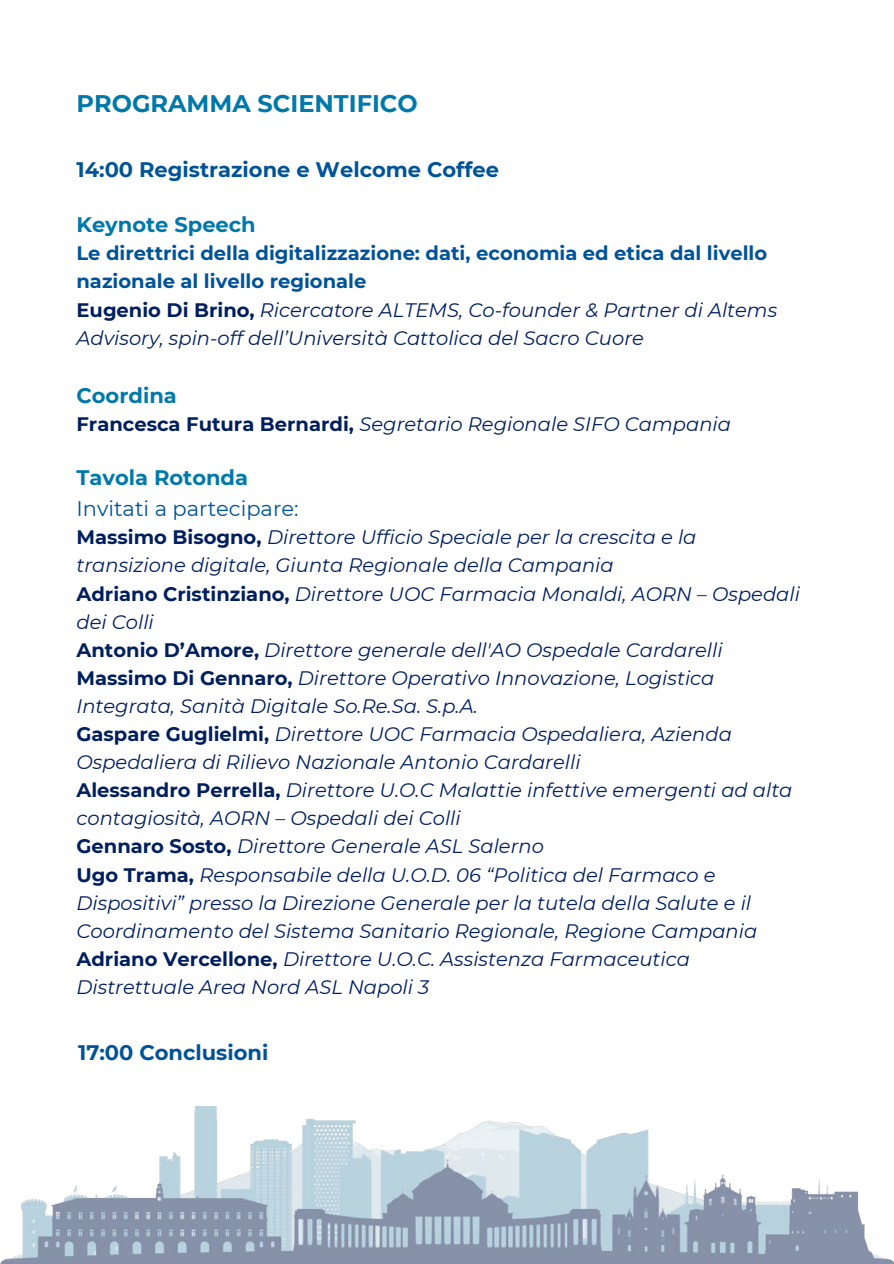
<style>
.page{position:relative;width:894px;height:1264px;background:#fff}
.page>*{position:absolute;margin:0;border:0;box-sizing:border-box;transform-origin:0 0}
.t1{font:700 24px "Montserrat";color:#0079aa}
.t2{font:700 21px "Montserrat";color:#015399}
.t3{font:21px/30.3px "Montserrat";color:#015399}
.t4{font:700 21px "Montserrat";color:#0079aa}
.t5{font:italic 19.5px/28px "Montserrat";color:#011f5e}
.t6{font:700 19.5px/28.2px "Montserrat";color:#015399}
.s1{font-weight:700;font-style:normal}
.s2{font-weight:700;color:#0079aa}
</style>
<div class="page">
<img style="left:0;top:1106px;width:893px;height:157px">
<h1 class="t1" style="left:76px;top:88px;width:342px">PROGRAMMA SCIENTIFICO</h1>
<h2 class="t2" style="left:76px;top:157px;width:424px">14:00 Registrazione e Welcome Coffee</h2>
<p class="t4" style="left:76px;top:212px;width:181px">Keynote Speech</p>
<p class="t6" style="left:76px;top:239px;width:692px">Le direttrici della digitalizzazione: dati, economia ed etica dal livello nazionale al livello regionale</p>
<p class="t5" style="left:76px;top:295px;width:702px"><span class="s1">Eugenio Di Brino,</span> Ricercatore ALTEMS, Co-founder &amp; Partner di Altems<br>Advisory, spin-off dell’Università Cattolica del Sacro Cuore</p>
<p class="t4" style="left:76px;top:383px;width:102px">Coordina</p>
<p class="t5" style="left:76px;top:410px;width:656px"><span class="s1">Francesca Futura Bernardi,</span> Segretario Regionale SIFO Campania</p>
<p class="t3" style="left:76px;top:462px;width:223px"><span class="s2">Tavola Rotonda<br></span>Invitati a partecipare:</p>
<p class="t5" style="left:76px;top:523px;width:724px"><span class="s1">Massimo Bisogno,</span> Direttore Ufficio Speciale per la crescita e la transizione digitale, Giunta Regionale della Campania<br><span class="s1">Adriano Cristinziano,</span> Direttore UOC Farmacia Monaldi, AORN – Ospedali dei Colli<br><span class="s1">Antonio D’Amore,</span> Direttore generale dell'AO Ospedale Cardarelli <span class="s1">Massimo Di Gennaro,</span> Direttore Operativo Innovazione, Logistica Integrata, Sanità Digitale So.Re.Sa. S.p.A.<br><span class="s1">Gaspare Guglielmi,</span> Direttore UOC Farmacia Ospedaliera, Azienda Ospedaliera di Rilievo Nazionale Antonio Cardarelli<br><span class="s1">Alessandro Perrella,</span> Direttore U.O.C Malattie infettive emergenti ad alta contagiosità, AORN – Ospedali dei Colli<br><span class="s1">Gennaro Sosto,</span> Direttore Generale ASL Salerno<br><span class="s1">Ugo Trama,</span> Responsabile della U.O.D. 06 “Politica del Farmaco e Dispositivi” presso la Direzione Generale per la tutela della Salute e il Coordinamento del Sistema Sanitario Regionale, Regione Campania <span class="s1">Adriano Vercellone,</span> Direttore U.O.C. Assistenza Farmaceutica Distrettuale Area Nord ASL Napoli 3</p>
<h2 class="t2" style="left:78px;top:1040px;width:192px">17:00 Conclusioni</h2>
</div>
